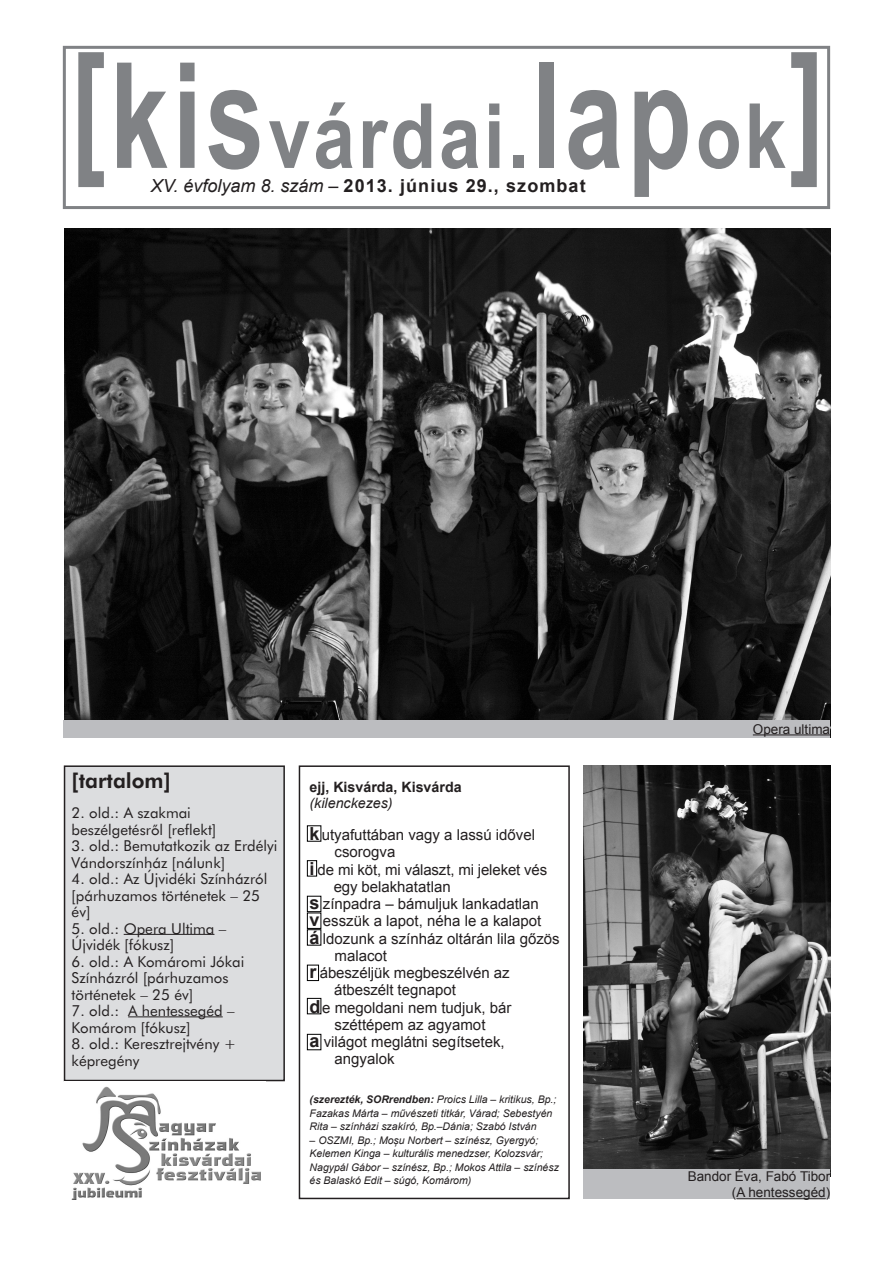
<style>
.page{position:relative;width:893px;height:1263px;background:#fff}
.page>*{position:absolute;margin:0;border:0;box-sizing:border-box;transform-origin:0 0}
.t1{font:700 90px "H Arial";letter-spacing:.04em;color:#808285;scale:.83 1}
.t2{font:21px "Futura Hv HU Normal H";color:#231f20}
.t3{font:700 18px "Arial";letter-spacing:.06em;color:#231f20}
.t4{font:15px/16.5px "Futura Bk HU Normal H";color:#231f20}
.t5{font:15px "Arial";color:#231f20}
.t6{font:700 14.25px "Arial";color:#231f20}
.t7{font:italic 14.25px "Arial";color:#231f20}
.t8{font:13.5px/16.2px "Arial";color:#231f20;text-align:right}
.t9{font:italic 10.5px/13.5px "Arial";color:#231f20}
.s1{font-size:147px}
.s2{font-weight:400;font-style:italic}
.s3{font-weight:700;font-size:18px}
.s4{font-weight:700}
</style>
<div class="page">
<div style="left:63px;top:46px;width:767px;height:163px;border:3px solid #808285"></div>
<div style="left:65px;top:766px;width:219px;height:314px;background:#dcdddf"></div>
<div style="left:64px;top:765px;width:221px;height:316px;border:2px solid #231f20"></div>
<img style="left:72px;top:1086px;width:189px;height:113px">
<hr style="left:124px;top:934px;width:90px;height:1px;background:#231f20">
<hr style="left:128px;top:1016px;width:95px;height:1px;background:#231f20">
<div style="left:299px;top:765px;width:271px;height:434px;border:2px solid #231f20"></div>
<img style="left:584px;top:765px;width:246px;height:404px">
<img style="left:65px;top:228px;width:765px;height:492px">
<div style="left:583px;top:1169px;width:247px;height:30px;background:#bcbdc0"></div>
<hr style="left:736px;top:1198px;width:90px;height:1px;background:#231f20">
<div style="left:64px;top:720px;width:766px;height:17px;background:#bcbdc0"></div>
<hr style="left:753px;top:734px;width:77px;height:1px;background:#231f20">
<div style="left:307px;top:825px;width:14px;height:17px;border:1px solid #000"></div>
<div style="left:307px;top:860px;width:10px;height:16px;border:1px solid #000"></div>
<div style="left:307px;top:896px;width:14px;height:16px;border:1px solid #000"></div>
<div style="left:307px;top:912px;width:14px;height:17px;border:1px solid #000"></div>
<div style="left:307px;top:929px;width:14px;height:16px;border:1px solid #000"></div>
<div style="left:307px;top:965px;width:12px;height:16px;border:1px solid #000"></div>
<div style="left:307px;top:998px;width:14px;height:16px;border:1px solid #000"></div>
<div style="left:307px;top:1034px;width:14px;height:16px;border:1px solid #000"></div>
<h1 class="t1" style="left:71px;top:87px;width:909px"><span class="s1">[kis</span>várdai.<span class="s1">lap</span>ok<span class="s1">]</span></h1>
<p class="t3" style="left:151px;top:174px;width:436px"><span class="s2">XV. évfolyam 8. szám –</span> 2013. június 29., szombat</p>
<h2 class="t2" style="left:72px;top:768px;width:101px">[tartalom]</h2>
<p class="t4" style="left:72px;top:804px;width:146px">2. old.: A szakmai beszélgetésről [reflekt]</p>
<p class="t4" style="left:72px;top:837px;width:207px">3. old.: Bemutatkozik az Erdélyi<br>Vándorszínház [nálunk]</p>
<p class="t4" style="left:72px;top:870px;width:197px">4. old.: Az Újvidéki Színházról [párhuzamos történetek – 25 év]</p>
<p class="t4" style="left:72px;top:920px;width:156px">5. old.: Opera Ultima –<br>Újvidék [fókusz]</p>
<p class="t4" style="left:72px;top:953px;width:174px">6. old.: A Komáromi Jókai<br>Színházról [párhuzamos történetek – 25 év]</p>
<p class="t4" style="left:72px;top:1002px;width:165px">7. old.: A hentessegéd –<br>Komárom [fókusz]</p>
<p class="t4" style="left:72px;top:1035px;width:166px">8. old.: Keresztrejtvény + képregény</p>
<p class="t6" style="left:310px;top:777px;width:154px">ejj, Kisvárda, Kisvárda</p>
<p class="t7" style="left:310px;top:794px;width:85px">(kilenckezes)</p>
<p class="t5" style="left:310px;top:825px;width:227px"><span class="s3">k</span>utyafuttában vagy a lassú idővel</p>
<p class="t5" style="left:335px;top:842px;width:62px">csorogva</p>
<p class="t5" style="left:310px;top:859px;width:239px"><span class="s3">i</span> de mi köt, mi választ, mi jeleket vés</p>
<p class="t5" style="left:334px;top:877px;width:118px">egy belakhatatlan</p>
<p class="t5" style="left:310px;top:894px;width:231px"><span class="s3">s</span> zínpadra – bámuljuk lankadatlan</p>
<p class="t5" style="left:310px;top:911px;width:233px"><span class="s3">v</span> esszük a lapot, néha le a kalapot</p>
<p class="t5" style="left:310px;top:928px;width:252px"><span class="s3">á</span> ldozunk a színház oltárán lila gőzös</p>
<p class="t5" style="left:335px;top:946px;width:54px">malacot</p>
<p class="t5" style="left:310px;top:963px;width:202px"><span class="s3">r</span> ábeszéljük megbeszélvén az</p>
<p class="t5" style="left:334px;top:980px;width:123px">átbeszélt tegnapot</p>
<p class="t5" style="left:310px;top:997px;width:203px"><span class="s3">d</span>e megoldani nem tudjuk, bár</p>
<p class="t5" style="left:335px;top:1015px;width:152px">széttépem az agyamot</p>
<p class="t5" style="left:310px;top:1032px;width:197px"><span class="s3">a</span> világot meglátni segítsetek,</p>
<p class="t5" style="left:335px;top:1049px;width:62px">angyalok</p>
<p class="t9" style="left:310px;top:1093px;width:248px"><span class="s4">(szerezték, SORrendben:</span> Proics Lilla – kritikus, Bp.;<br>Fazakas Márta – művészeti titkár, Várad; Sebestyén<br>Rita – színházi szakíró, Bp.–Dánia; Szabó István</p>
<p class="t9" style="left:310px;top:1134px;width:251px">– OSZMI, Bp.; Moșu Norbert – színész, Gyergyó; Kelemen Kinga – kulturális menedzser, Kolozsvár; Nagypál Gábor – színész, Bp.; Mokos Attila – színész és Balaskó Edit – súgó, Komárom)</p>
<p class="t8" style="left:753px;top:721px;width:79px">Opera ultima</p>
<p class="t8" style="left:688px;top:1168px;width:144px">Bandor Éva, Fabó Tibor (A hentessegéd)</p>
</div>
